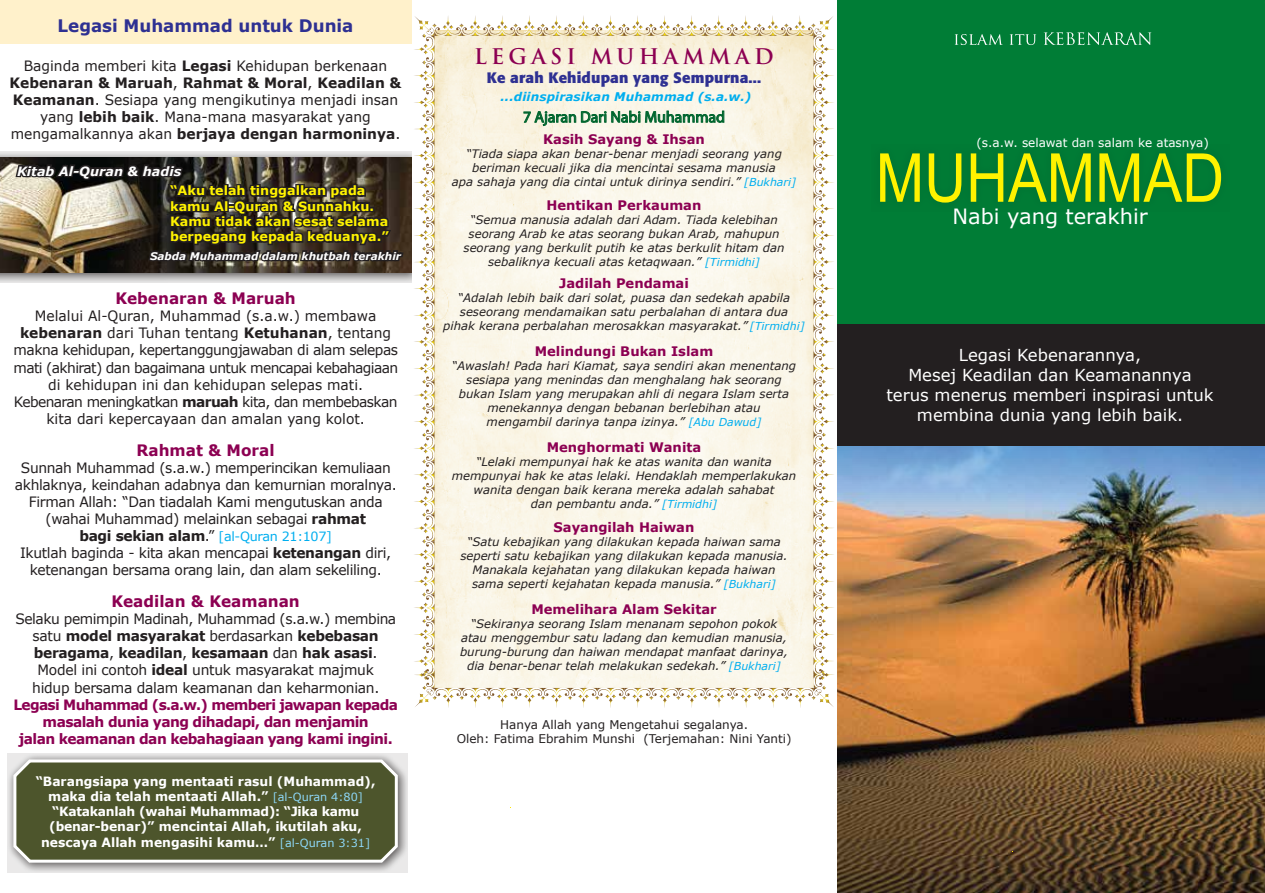
<style>
.page{position:relative;width:1265px;height:893px;background:#fff}
.page>*{position:absolute;margin:0;border:0;box-sizing:border-box;transform-origin:0 0}
.t1{font:67.5px "Arial";color:#fff200;scale:.86 1}
.t2{font:21px "Verdana";color:#fff}
.t3{font:700 21px "Trajan Pro";letter-spacing:.2em;color:#8c0052}
.t4{font:700 17.25px "Verdana";color:#2e3092}
.t5{font:16.5px/19.8px "Verdana";color:#fff;text-align:center}
.t6{font:700 15.75px "Verdana";color:#8c0052}
.t7{font:15.75px "Myriad Pro";color:#00652e}
.t8{font:700 15px "Formata";letter-spacing:.01em;color:#2e3092}
.t9{font:14.25px/17.1px "Verdana";letter-spacing:-.025em;color:#231f20;text-align:center}
.t10{font:14.25px/17.1px "Verdana";color:#231f20;text-align:center}
.t11{font:700 14.25px/17.1px "Verdana";letter-spacing:-.04em;color:#8c0052;text-align:center}
.t12{font:700 13.2px "Verdana";color:#8c0052}
.t13{font:700 12.75px/15.3px "Verdana";color:#fff;text-align:center}
.t14{font:700 12.75px/15.3px "Verdana";color:#fff200}
.t15{font:12.75px "Verdana";letter-spacing:-.025em;color:#00aeef}
.t16{font:italic 700 12.75px "Verdana";color:#fff}
.t17{font:12px/14.4px "Verdana";color:#231f20;text-align:center}
.t18{font:italic 700 12px "Verdana";letter-spacing:.01em;color:#00aeef}
.t19{font:12px "Verdana";color:#fff}
.t20{font:italic 11.7px/14px "Verdana";color:#231f20;text-align:center}
.t21{font:italic 700 10.5px "Verdana";color:#fff}
.s1{font-weight:700}
.s2{font-weight:700;font-size:14.25px;color:#231f20}
.s3{font-size:14.25px;color:#231f20}
.s4{font-weight:400;font-size:11.25px;color:#8ed8f8}
.s5{font-size:10.95px;color:#00aeef}
</style>
<div class="page">
<img style="left:0;top:157px;width:14px;height:115px">
<img style="left:14px;top:151px;width:391px;height:132px">
<img style="left:837px;top:445px;width:427px;height:447px">
<div style="left:837px;top:0;width:427px;height:328px;background:#007d36"></div>
<div style="left:837px;top:324px;width:427px;height:121px;background:#231f20"></div>
<div style="left:0;top:0;width:412px;height:43px;background:#fff1cb"></div>
<svg style="left:414px;top:15px;width:420px;height:693px"></svg>
<svg style="left:7px;top:753px;width:401px;height:119px;background:#cecdcd"></svg>
<svg style="left:12px;top:756px;width:387px;height:108px;background:#5f6642"></svg>
<svg style="left:954px;top:32px;width:197px;height:13px"></svg>
<div style="left:871px;top:144px;width:358px;height:67px;background:#007834"></div>
<h3 class="t4" style="left:58px;top:14px;width:297px">Legasi Muhammad untuk Dunia</h3>
<p class="t10" style="left:10px;top:57px;width:393px">Baginda memberi kita <span class="s1">Legasi</span> Kehidupan berkenaan <span class="s1">Kebenaran &amp; Maruah</span>, <span class="s1">Rahmat &amp; Moral</span>, <span class="s1">Keadilan &amp; Keamanan</span>. Sesiapa yang mengikutinya menjadi insan yang <span class="s1">lebih baik</span>. Mana-mana masyarakat yang mengamalkannya akan <span class="s1">berjaya dengan harmoninya</span>.</p>
<p class="t16" style="left:17px;top:163px;width:166px">Kitab Al-Quran &amp; hadis</p>
<p class="t14" style="left:170px;top:183px;width:220px">“Aku telah tinggalkan pada kamu Al-Quran &amp; Sunnahku.<br>Kamu tidak akan sesat selama berpegang kepada keduanya.”</p>
<p class="t21" style="left:150px;top:249px;width:253px">Sabda Muhammad dalam khutbah terakhir</p>
<h3 class="t6" style="left:115px;top:288px;width:182px">Kebenaran &amp; Maruah</h3>
<p class="t9" style="left:13px;top:308px;width:386px">Melalui Al-Quran, Muhammad (s.a.w.) membawa <span class="s1">kebenaran</span> dari Tuhan tentang <span class="s1">Ketuhanan</span>, tentang makna kehidupan, kepertanggungjawaban di alam selepas mati (akhirat) dan bagaimana untuk mencapai kebahagiaan di kehidupan ini dan kehidupan selepas mati.<br>Kebenaran meningkatkan <span class="s1">maruah</span> kita, dan membebaskan kita dari kepercayaan dan amalan yang kolot.</p>
<h3 class="t6" style="left:137px;top:439px;width:139px">Rahmat &amp; Moral</h3>
<p class="t9" style="left:15px;top:459px;width:383px">Sunnah Muhammad (s.a.w.) memperincikan kemuliaan akhlaknya, keindahan adabnya dan kemurnian moralnya.<br>Firman Allah: “Dan tiadalah Kami mengutuskan anda (wahai Muhammad) melainkan sebagai <span class="s1">rahmat</span></p>
<p class="t15" style="left:79px;top:528px;width:254px"><span class="s2">bagi sekian alam</span><span class="s3">.”</span> [al-Quran 21:107]</p>
<p class="t9" style="left:20px;top:544px;width:372px">Ikutlah baginda - kita akan mencapai <span class="s1">ketenangan</span> diri, ketenangan bersama orang lain, dan alam sekeliling.</p>
<h3 class="t6" style="left:111px;top:591px;width:190px">Keadilan &amp; Keamanan</h3>
<p class="t9" style="left:15px;top:610px;width:382px">Selaku pemimpin Madinah, Muhammad (s.a.w.) membina satu <span class="s1">model masyarakat</span> berdasarkan <span class="s1">kebebasan beragama</span>, <span class="s1">keadilan</span>, <span class="s1">kesamaan</span> dan <span class="s1">hak asasi</span>.<br>Model ini contoh <span class="s1">ideal</span> untuk masyarakat majmuk<br>hidup bersama dalam keamanan dan keharmonian.</p>
<p class="t11" style="left:14px;top:696px;width:386px">Legasi Muhammad (s.a.w.) memberi jawapan kepada masalah dunia yang dihadapi, dan menjamin<br>jalan keamanan dan kebahagiaan yang kami ingini.</p>
<p class="t13" style="left:36px;top:773px;width:341px">“Barangsiapa yang mentaati rasul (Muhammad), maka dia telah mentaati Allah.” <span class="s4">[al-Quran 4:80] </span>“Katakanlah (wahai Muhammad): “Jika kamu (benar-benar)” mencintai Allah, ikutilah aku, nescaya Allah mengasihi kamu…” <span class="s4">[al-Quran 3:31]</span></p>
<h2 class="t3" style="left:474px;top:43px;width:301px">LEGASI MUHAMMAD</h2>
<p class="t8" style="left:487px;top:68px;width:276px">Ke arah Kehidupan yang Sempurna...</p>
<p class="t18" style="left:500px;top:89px;width:252px">...diinspirasikan Muhammad (s.a.w.)</p>
<h3 class="t7" style="left:523px;top:107px;width:203px">7 Ajaran Dari Nabi Muhammad</h3>
<p class="t12" style="left:543px;top:130px;width:163px">Kasih Sayang &amp; Ihsan</p>
<p class="t20" style="left:452px;top:147px;width:346px">“Tiada siapa akan benar-benar menjadi seorang yang beriman kecuali jika dia mencintai sesama manusia<br>apa sahaja yang dia cintai untuk dirinya sendiri.” <span class="s5">[Bukhari]</span></p>
<p class="t12" style="left:546px;top:197px;width:156px">Hentikan Perkauman</p>
<p class="t20" style="left:463px;top:213px;width:322px">“Semua manusia adalah dari Adam. Tiada kelebihan seorang Arab ke atas seorang bukan Arab, mahupun seorang yang berkulit putih ke atas berkulit hitam dan sebaliknya kecuali atas ketaqwaan.” <span class="s5">[Tirmidhi]</span></p>
<p class="t12" style="left:559px;top:274px;width:131px">Jadilah Pendamai</p>
<p class="t20" style="left:443px;top:291px;width:363px">“Adalah lebih baik dari solat, puasa dan sedekah apabila seseorang mendamaikan satu perbalahan di antara dua pihak kerana perbalahan merosakkan masyarakat.” <span class="s5">[Tirmidhi]</span></p>
<p class="t12" style="left:535px;top:342px;width:180px">Melindungi Bukan Islam</p>
<p class="t20" style="left:452px;top:359px;width:346px">“Awaslah! Pada hari Kiamat, saya sendiri akan menentang sesiapa yang menindas dan menghalang hak seorang bukan Islam yang merupakan ahli di negara Islam serta menekannya dengan bebanan berlebihan atau<br>mengambil darinya tanpa izinya.” <span class="s5">[Abu Dawud]</span></p>
<p class="t12" style="left:547px;top:438px;width:156px">Menghormati Wanita</p>
<p class="t20" style="left:452px;top:455px;width:346px">“Lelaki mempunyai hak ke atas wanita dan wanita mempunyai hak ke atas lelaki. Hendaklah memperlakukan wanita dengan baik kerana mereka adalah sahabat<br>dan pembantu anda.” <span class="s5">[Tirmidhi]</span></p>
<p class="t12" style="left:553px;top:518px;width:142px">Sayangilah Haiwan</p>
<p class="t20" style="left:460px;top:535px;width:329px">“Satu kebajikan yang dilakukan kepada haiwan sama seperti satu kebajikan yang dilakukan kepada manusia.<br>Manakala kejahatan yang dilakukan kepada haiwan sama seperti kejahatan kepada manusia.” <span class="s5">[Bukhari]</span></p>
<p class="t12" style="left:531px;top:600px;width:187px">Memelihara Alam Sekitar</p>
<p class="t20" style="left:460px;top:617px;width:329px">“Sekiranya seorang Islam menanam sepohon pokok atau menggembur satu ladang dan kemudian manusia, burung-burung dan haiwan mendapat manfaat darinya, dia benar-benar telah melakukan sedekah.” <span class="s5">[Bukhari]</span></p>
<p class="t17" style="left:457px;top:717px;width:336px">Hanya Allah yang Mengetahui segalanya.<br>Oleh: Fatima Ebrahim Munshi (Terjemahan: Nini Yanti)</p>
<p class="t19" style="left:976px;top:135px;width:234px">(s.a.w. selawat dan salam ke atasnya)</p>
<h1 class="t1" style="left:875px;top:134px;width:406px">MUHAMMAD</h1>
<h2 class="t2" style="left:952px;top:203px;width:197px">Nabi yang terakhir</h2>
<h3 class="t5" style="left:886px;top:345px;width:329px">Legasi Kebenarannya,<br>Mesej Keadilan dan Keamanannya terus menerus memberi inspirasi untuk membina dunia yang lebih baik.</h3>
</div>
